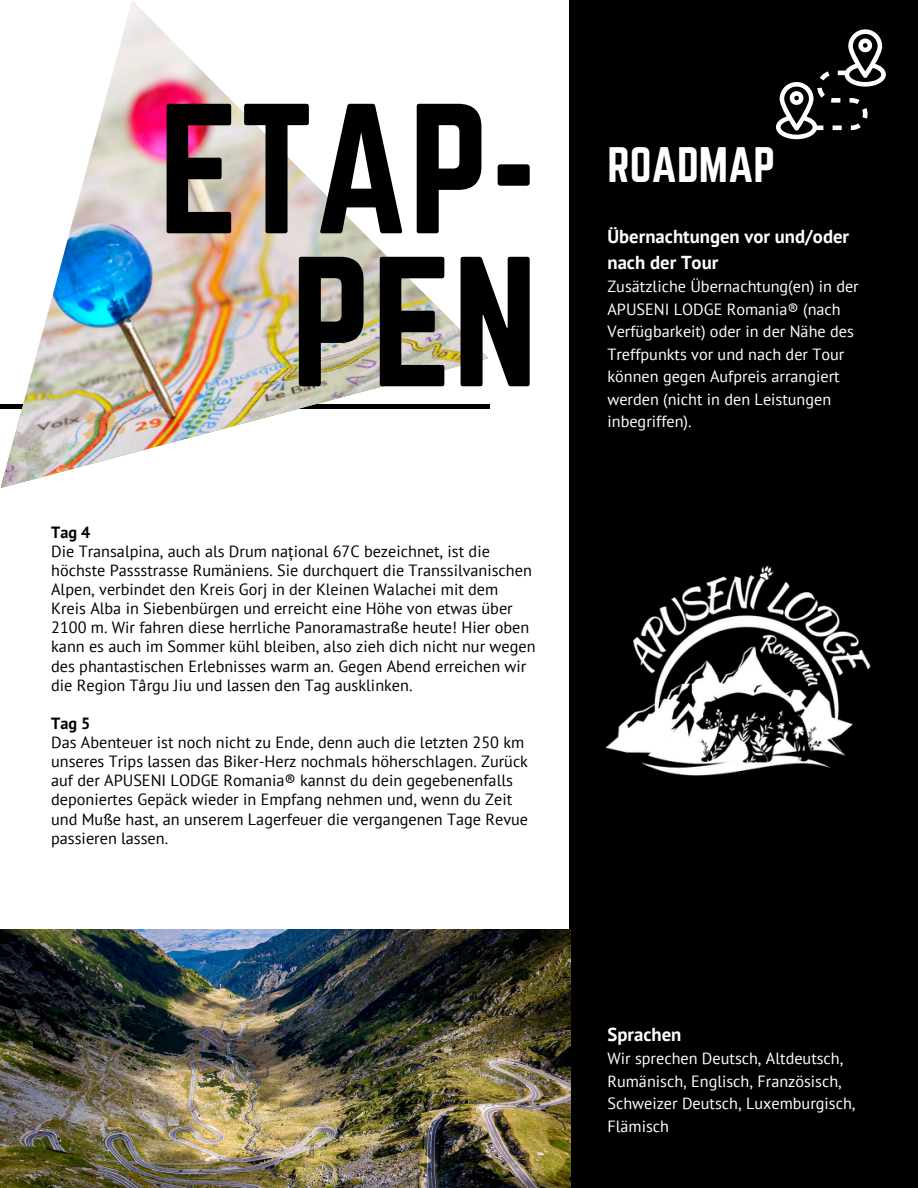
<style>
.page{position:relative;width:918px;height:1188px;background:#fff}
.page>*{position:absolute;margin:0;border:0;box-sizing:border-box;transform-origin:0 0}
.t1{font:161.85px/153px "Norwester";color:#000;text-align:right}
.t2{font:43.65px "Norwester";color:#fff}
.t3{font:700 18.75px/25.8px "PT Sans";color:#fff}
.t4{font:16.2px/19.2px "PT Sans";color:#000}
.t5{font:16.2px/22.5px "PT Sans";color:#fff}
.t6{font:700 16.2px "PT Sans";color:#000}
</style>
<div class="page">
<div style="left:570px;top:0;width:348px;height:1188px;background:#000"></div>
<hr style="left:0;top:405px;width:489px;height:3px;background:#000">
<img style="left:1px;top:1px;width:487px;height:487px">
<svg style="left:776px;top:29px;width:110px;height:110px"></svg>
<img style="left:605px;top:565px;width:266px;height:211px">
<img style="left:0;top:929px;width:570px;height:259px">
<p class="t1" style="left:159px;top:92px;width:381px">ETAP-<br>PEN</p>
<p class="t6" style="left:51px;top:521px;width:41px">Tag 4</p>
<p class="t4" style="left:51px;top:541px;width:482px">Die Transalpina, auch als Drum național 67C bezeichnet, ist die höchste Passstrasse Rumäniens. Sie durchquert die Transsilvanischen<br>Alpen, verbindet den Kreis Gorj in der Kleinen Walachei mit dem</p>
<p class="t4" style="left:51px;top:599px;width:486px">Kreis Alba in Siebenbürgen und erreicht eine Höhe von etwas über 2100 m. Wir fahren diese herrliche Panoramastraße heute! Hier oben kann es auch im Sommer kühl bleiben, also zieh dich nicht nur wegen des phantastischen Erlebnisses warm an. Gegen Abend erreichen wir die Region Târgu Jiu und lassen den Tag ausklinken.</p>
<p class="t6" style="left:51px;top:712px;width:41px">Tag 5</p>
<p class="t4" style="left:51px;top:732px;width:478px">Das Abenteuer ist noch nicht zu Ende, denn auch die letzten 250 km unseres Trips lassen das Biker-Herz nochmals höherschlagen. Zurück auf der APUSENI LODGE Romania® kannst du dein gegebenenfalls deponiertes Gepäck wieder in Empfang nehmen und, wenn du Zeit und Muße hast, an unserem Lagerfeuer die vergangenen Tage Revue passieren lassen.</p>
<p class="t2" style="left:607px;top:139px;width:169px">ROADMAP</p>
<p class="t3" style="left:607px;top:223px;width:243px">Übernachtungen vor und/oder nach der Tour</p>
<p class="t5" style="left:607px;top:275px;width:253px">Zusätzliche Übernachtung(en) in der<br>APUSENI LODGE Romania® (nach<br>Verfügbarkeit) oder in der Nähe des<br>Treffpunkts vor und nach der Tour können gegen Aufpreis arrangiert werden (nicht in den Leistungen inbegriffen).</p>
<p class="t3" style="left:607px;top:1021px;width:75px">Sprachen</p>
<p class="t5" style="left:607px;top:1047px;width:250px">Wir sprechen Deutsch, Altdeutsch,<br>Rumänisch, Englisch, Französisch,<br>Schweizer Deutsch, Luxemburgisch,<br>Flämisch</p>
</div>
